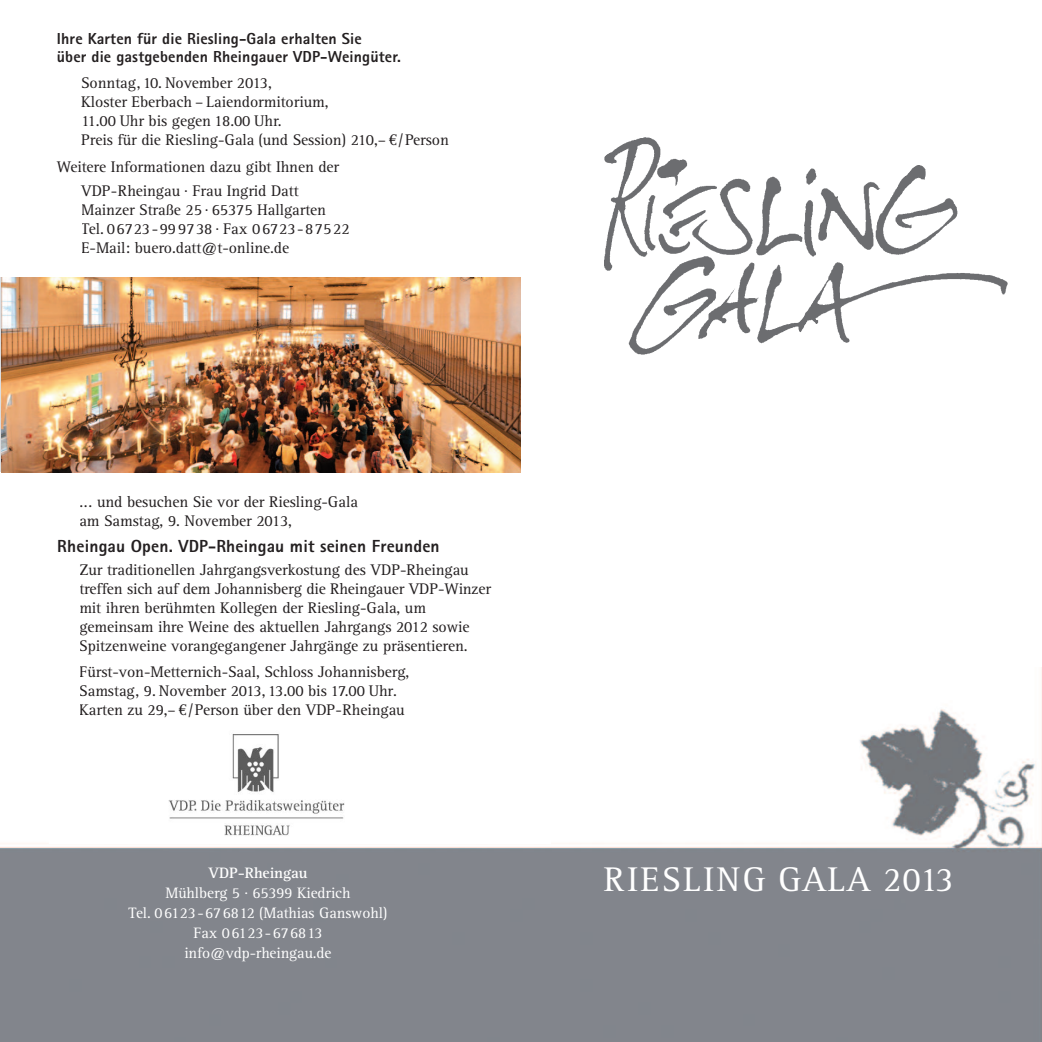
<style>
.page{position:relative;width:1042px;height:1042px;background:#fff}
.page>*{position:absolute;margin:0;border:0;box-sizing:border-box;transform-origin:0 0}
.t1{font:35.35px "AT Rotis Serif";letter-spacing:.07em;color:#fff}
.t2{font:800 17.5px "AT Rotis Sans Serif";letter-spacing:.01em;color:#231f20}
.t3{font:15.92px/18.9px "AT Rotis Serif";letter-spacing:-.005em;color:#231f20}
.t4{font:800 15.92px/18.7px "AT Rotis Sans Serif";letter-spacing:.01em;color:#231f20}
.t5{font:15.58px/19.9px "AT Rotis Serif";letter-spacing:-.005em;color:#fff;text-align:center}
.t6{font:700 15.58px "AT Rotis Serif";letter-spacing:-.005em;color:#fff}
.s1{font-family:"Euro Serif";font-size:15.58px}
</style>
<div class="page">
<img style="left:1px;top:667px;width:1041px;height:375px">
<img style="left:604px;top:137px;width:404px;height:218px">
<div style="left:50px;top:646px;width:501px;height:197px;background:#fff"></div>
<div style="left:3px;top:567px;width:76px;height:187px;background:#fff"></div>
<img style="left:1px;top:278px;width:520px;height:194px">
<img style="left:168px;top:734px;width:177px;height:102px">
<p class="t4" style="left:57px;top:31px;width:346px">Ihre Karten für die Riesling-Gala erhalten Sie<br>über die gastgebenden Rheingauer VDP-Weingüter.</p>
<p class="t3" style="left:81px;top:75px;width:369px">Sonntag, 10. November 2013,<br>Kloster Eberbach – Laiendormitorium,<br>11.00 Uhr bis gegen 18.00 Uhr.<br>Preis für die Riesling-Gala (und Session) 210,– <span class="s1">€</span>/Person</p>
<p class="t3" style="left:81px;top:156px;width:259px;line-height:23.8px;text-indent:-24px">Weitere Informationen dazu gibt Ihnen der<br>VDP-Rheingau · Frau Ingrid Datt</p>
<p class="t3" style="left:81px;top:202px;width:270px">Mainzer Straße 25 · 65375 Hallgarten<br>Tel. 06723-999738 · Fax 06723-87522<br>E-Mail: buero.datt@t-online.de</p>
<p class="t3" style="left:79px;top:494px;width:280px">... und besuchen Sie vor der Riesling-Gala am Samstag, 9. November 2013,</p>
<p class="t2" style="left:57px;top:539px;width:384px">Rheingau Open. VDP-Rheingau mit seinen Freunden</p>
<p class="t3" style="left:79px;top:562px;width:413px">Zur traditionellen Jahrgangsverkostung des VDP-Rheingau treffen sich auf dem Johannisberg die Rheingauer VDP-Winzer mit ihren berühmten Kollegen der Riesling-Gala, um gemeinsam ihre Weine des aktuellen Jahrgangs 2012 sowie Spitzenweine vorangegangener Jahrgänge zu präsentieren.</p>
<p class="t3" style="left:79px;top:664px;width:332px">Fürst-von-Metternich-Saal, Schloss Johannisberg,<br>Samstag, 9. November 2013, 13.00 bis 17.00 Uhr.<br>Karten zu 29,– <span class="s1">€</span>/Person über den VDP-Rheingau</p>
<p class="t6" style="left:208px;top:868px;width:100px">VDP-Rheingau</p>
<p class="t5" style="left:129px;top:884px;width:260px">Mühlberg 5 · 65399 Kiedrich<br>Tel. 06123-676812 (Mathias Ganswohl)<br>Fax 06123-676813 info@vdp-rheingau.de</p>
<h1 class="t1" style="left:604px;top:867px;width:351px">RIESLING GALA 2013</h1>
</div>
